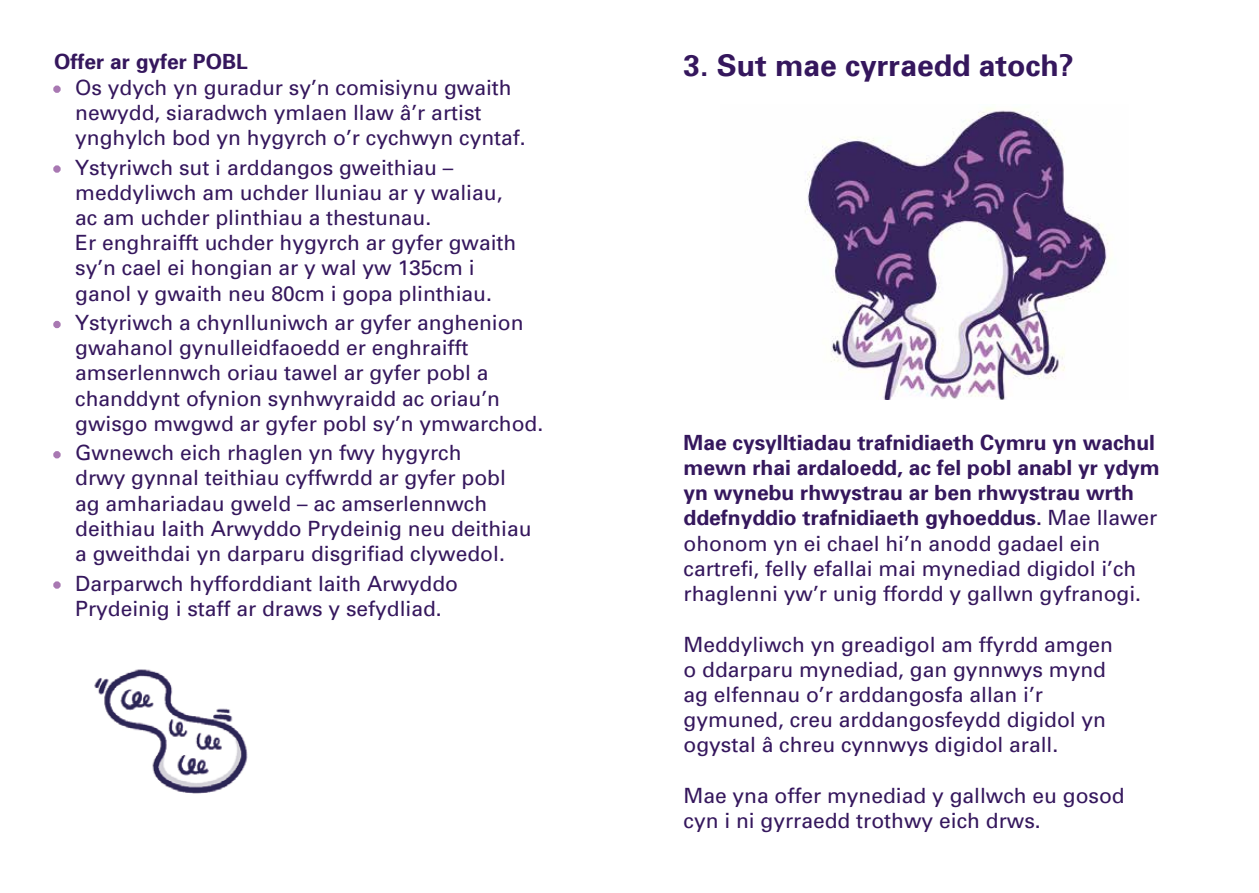
<style>
.page{position:relative;width:1259px;height:893px;background:#fff}
.page>*{position:absolute;margin:0;border:0;box-sizing:border-box;transform-origin:0 0}
.t1{font:700 30px "Univers 65";color:#35175d}
.t2{font:21px/25.2px "Univers";color:#35175d}
.t3{font:700 21px/25.2px "Univers 65";color:#35175d}
.s1{font-family:"Myriad Pro";color:#a878b2}
.s2{font-family:"Univers";font-weight:400}
</style>
<div class="page">
<img style="left:805px;top:108px;width:303px;height:291px">
<img style="left:94px;top:669px;width:154px;height:125px">
<p class="t3" style="left:54px;top:49px;width:195px">Offer ar gyfer POBL</p>
<p class="t2" style="left:75px;top:75px;width:452px;text-indent:-21px"><span class="s1">•</span> Os ydych yn guradur sy’n comisiynu gwaith newydd, siaradwch ymlaen llaw â’r artist ynghylch bod yn hygyrch o’r cychwyn cyntaf.</p>
<p class="t2" style="left:75px;top:155px;width:443px;text-indent:-21px"><span class="s1">•</span> Ystyriwch sut i arddangos gweithiau – meddyliwch am uchder lluniau ar y waliau, ac am uchder plinthiau a thestunau.<br>Er enghraifft uchder hygyrch ar gyfer gwaith sy’n cael ei hongian ar y wal yw 135cm i ganol y gwaith neu 80cm i gopa plinthiau.</p>
<p class="t2" style="left:75px;top:310px;width:469px;text-indent:-21px"><span class="s1">•</span> Ystyriwch a chynlluniwch ar gyfer anghenion gwahanol gynulleidfaoedd er enghraifft amserlennwch oriau tawel ar gyfer pobl a chanddynt ofynion synhwyraidd ac oriau’n gwisgo mwgwd ar gyfer pobl sy’n ymwarchod.</p>
<p class="t2" style="left:75px;top:440px;width:458px;text-indent:-21px"><span class="s1">•</span> Gwnewch eich rhaglen yn fwy hygyrch<br>drwy gynnal teithiau cyffwrdd ar gyfer pobl ag amhariadau gweld – ac amserlennwch deithiau Iaith Arwyddo Prydeinig neu deithiau a gweithdai yn darparu disgrifiad clywedol.</p>
<p class="t2" style="left:54px;top:571px;width:405px;text-align:center"><span class="s1">•</span> Darparwch hyfforddiant Iaith Arwyddo<br>Prydeinig i staff ar draws y sefydliad.</p>
<h1 class="t1" style="left:683px;top:46px;width:392px">3. Sut mae cyrraedd atoch?</h1>
<p class="t3" style="left:683px;top:429px;width:478px">Mae cysylltiadau trafnidiaeth Cymru yn wachul mewn rhai ardaloedd, ac fel pobl anabl yr ydym yn wynebu rhwystrau ar ben rhwystrau wrth ddefnyddio trafnidiaeth gyhoeddus. <span class="s2">Mae llawer</span></p>
<p class="t2" style="left:683px;top:531px;width:459px">ohonom yn ei chael hi’n anodd gadael ein cartrefi, felly efallai mai mynediad digidol i’ch rhaglenni yw’r unig ffordd y gallwn gyfranogi.</p>
<p class="t2" style="left:683px;top:632px;width:431px">Meddyliwch yn greadigol am ffyrdd amgen o ddarparu mynediad, gan gynnwys mynd ag elfennau o’r arddangosfa allan i’r gymuned, creu arddangosfeydd digidol yn ogystal â chreu cynnwys digidol arall.</p>
<p class="t2" style="left:683px;top:783px;width:443px">Mae yna offer mynediad y gallwch eu gosod cyn i ni gyrraedd trothwy eich drws.</p>
</div>
